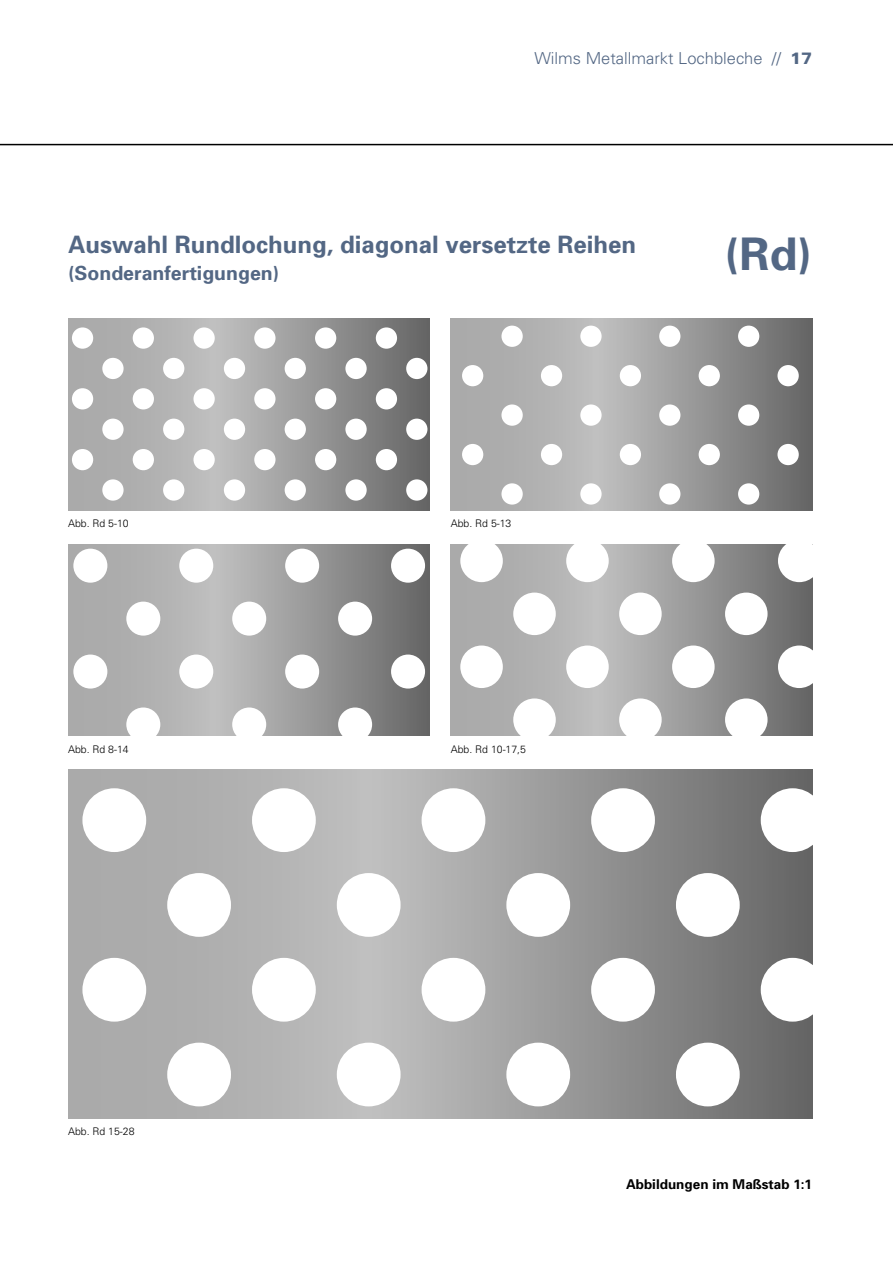
<style>
.page{position:relative;width:893px;height:1263px;background:#fff}
.page>*{position:absolute;margin:0;border:0;box-sizing:border-box;transform-origin:0 0}
.t1{font:700 45px "Univers";color:#536784}
.t2{font:700 24px "Univers";color:#536784}
.t3{font:700 19.5px "Univers";color:#536784}
.t4{font:300 16.5px "Univers";color:#536784}
.t5{font:700 13.5px "Univers";color:#000}
.t6{font:300 10.5px "Univers";color:#000}
.s1{font-weight:900}
</style>
<div class="page">
<svg style="left:68px;top:319px;width:361px;height:191px;background:#a0a0a0"></svg>
<svg style="left:68px;top:544px;width:361px;height:192px;background:#a0a0a0"></svg>
<svg style="left:451px;top:319px;width:361px;height:191px;background:#9f9f9f"></svg>
<svg style="left:451px;top:544px;width:361px;height:192px;background:#a0a0a0"></svg>
<hr style="left:0;top:144px;width:893px;height:1px;background:#000">
<svg style="left:68px;top:770px;width:744px;height:348px;background:#a0a0a0"></svg>
<div style="left:72px;top:327px;width:21px;height:22px;background:#fff;border-radius:50%"></div>
<div style="left:133px;top:327px;width:21px;height:22px;background:#fff;border-radius:50%"></div>
<div style="left:193px;top:327px;width:22px;height:22px;background:#fff;border-radius:50%"></div>
<div style="left:254px;top:327px;width:21px;height:22px;background:#fff;border-radius:50%"></div>
<div style="left:315px;top:327px;width:21px;height:22px;background:#fff;border-radius:50%"></div>
<div style="left:376px;top:327px;width:21px;height:22px;background:#fff;border-radius:50%"></div>
<div style="left:102px;top:358px;width:22px;height:21px;background:#fff;border-radius:50%"></div>
<div style="left:163px;top:358px;width:21px;height:21px;background:#fff;border-radius:50%"></div>
<div style="left:224px;top:358px;width:21px;height:21px;background:#fff;border-radius:50%"></div>
<div style="left:285px;top:358px;width:21px;height:21px;background:#fff;border-radius:50%"></div>
<div style="left:345px;top:358px;width:22px;height:21px;background:#fff;border-radius:50%"></div>
<div style="left:406px;top:358px;width:21px;height:21px;background:#fff;border-radius:50%"></div>
<div style="left:72px;top:388px;width:21px;height:21px;background:#fff;border-radius:50%"></div>
<div style="left:133px;top:388px;width:21px;height:21px;background:#fff;border-radius:50%"></div>
<div style="left:193px;top:388px;width:22px;height:21px;background:#fff;border-radius:50%"></div>
<div style="left:254px;top:388px;width:21px;height:21px;background:#fff;border-radius:50%"></div>
<div style="left:315px;top:388px;width:21px;height:21px;background:#fff;border-radius:50%"></div>
<div style="left:376px;top:388px;width:21px;height:21px;background:#fff;border-radius:50%"></div>
<div style="left:102px;top:419px;width:22px;height:21px;background:#fff;border-radius:50%"></div>
<div style="left:163px;top:419px;width:21px;height:21px;background:#fff;border-radius:50%"></div>
<div style="left:224px;top:419px;width:21px;height:21px;background:#fff;border-radius:50%"></div>
<div style="left:285px;top:419px;width:21px;height:21px;background:#fff;border-radius:50%"></div>
<div style="left:345px;top:419px;width:22px;height:21px;background:#fff;border-radius:50%"></div>
<div style="left:406px;top:419px;width:21px;height:21px;background:#fff;border-radius:50%"></div>
<div style="left:72px;top:449px;width:21px;height:21px;background:#fff;border-radius:50%"></div>
<div style="left:133px;top:449px;width:21px;height:21px;background:#fff;border-radius:50%"></div>
<div style="left:193px;top:449px;width:22px;height:21px;background:#fff;border-radius:50%"></div>
<div style="left:254px;top:449px;width:21px;height:21px;background:#fff;border-radius:50%"></div>
<div style="left:315px;top:449px;width:21px;height:21px;background:#fff;border-radius:50%"></div>
<div style="left:376px;top:449px;width:21px;height:21px;background:#fff;border-radius:50%"></div>
<div style="left:102px;top:479px;width:22px;height:22px;background:#fff;border-radius:50%"></div>
<div style="left:163px;top:479px;width:21px;height:22px;background:#fff;border-radius:50%"></div>
<div style="left:224px;top:479px;width:21px;height:22px;background:#fff;border-radius:50%"></div>
<div style="left:285px;top:479px;width:21px;height:22px;background:#fff;border-radius:50%"></div>
<div style="left:345px;top:479px;width:22px;height:22px;background:#fff;border-radius:50%"></div>
<div style="left:406px;top:479px;width:21px;height:22px;background:#fff;border-radius:50%"></div>
<div style="left:501px;top:326px;width:22px;height:21px;background:#fff;border-radius:50%"></div>
<div style="left:580px;top:326px;width:22px;height:21px;background:#fff;border-radius:50%"></div>
<div style="left:659px;top:326px;width:21px;height:21px;background:#fff;border-radius:50%"></div>
<div style="left:738px;top:326px;width:21px;height:21px;background:#fff;border-radius:50%"></div>
<div style="left:462px;top:365px;width:21px;height:21px;background:#fff;border-radius:50%"></div>
<div style="left:541px;top:365px;width:21px;height:21px;background:#fff;border-radius:50%"></div>
<div style="left:620px;top:365px;width:21px;height:21px;background:#fff;border-radius:50%"></div>
<div style="left:699px;top:365px;width:21px;height:21px;background:#fff;border-radius:50%"></div>
<div style="left:777px;top:365px;width:22px;height:21px;background:#fff;border-radius:50%"></div>
<div style="left:501px;top:404px;width:22px;height:22px;background:#fff;border-radius:50%"></div>
<div style="left:580px;top:404px;width:22px;height:22px;background:#fff;border-radius:50%"></div>
<div style="left:659px;top:404px;width:21px;height:22px;background:#fff;border-radius:50%"></div>
<div style="left:738px;top:404px;width:21px;height:22px;background:#fff;border-radius:50%"></div>
<div style="left:462px;top:444px;width:21px;height:21px;background:#fff;border-radius:50%"></div>
<div style="left:541px;top:444px;width:21px;height:21px;background:#fff;border-radius:50%"></div>
<div style="left:620px;top:444px;width:21px;height:21px;background:#fff;border-radius:50%"></div>
<div style="left:699px;top:444px;width:21px;height:21px;background:#fff;border-radius:50%"></div>
<div style="left:777px;top:444px;width:22px;height:21px;background:#fff;border-radius:50%"></div>
<div style="left:501px;top:483px;width:22px;height:22px;background:#fff;border-radius:50%"></div>
<div style="left:580px;top:483px;width:22px;height:22px;background:#fff;border-radius:50%"></div>
<div style="left:659px;top:483px;width:21px;height:22px;background:#fff;border-radius:50%"></div>
<div style="left:738px;top:483px;width:21px;height:22px;background:#fff;border-radius:50%"></div>
<div style="left:73px;top:549px;width:34px;height:34px;background:#fff;border-radius:50%"></div>
<div style="left:179px;top:549px;width:34px;height:34px;background:#fff;border-radius:50%"></div>
<div style="left:285px;top:549px;width:34px;height:34px;background:#fff;border-radius:50%"></div>
<div style="left:391px;top:549px;width:34px;height:34px;background:#fff;border-radius:50%"></div>
<div style="left:126px;top:602px;width:34px;height:34px;background:#fff;border-radius:50%"></div>
<div style="left:232px;top:602px;width:34px;height:34px;background:#fff;border-radius:50%"></div>
<div style="left:338px;top:602px;width:34px;height:34px;background:#fff;border-radius:50%"></div>
<div style="left:73px;top:654px;width:34px;height:34px;background:#fff;border-radius:50%"></div>
<div style="left:179px;top:654px;width:34px;height:34px;background:#fff;border-radius:50%"></div>
<div style="left:285px;top:654px;width:34px;height:34px;background:#fff;border-radius:50%"></div>
<div style="left:391px;top:654px;width:34px;height:34px;background:#fff;border-radius:50%"></div>
<div style="left:126px;top:707px;width:34px;height:34px;background:#fff;border-radius:50%"></div>
<div style="left:232px;top:707px;width:34px;height:34px;background:#fff;border-radius:50%"></div>
<div style="left:338px;top:707px;width:34px;height:34px;background:#fff;border-radius:50%"></div>
<div style="left:460px;top:540px;width:43px;height:42px;background:#fff;border-radius:50%"></div>
<div style="left:566px;top:540px;width:43px;height:42px;background:#fff;border-radius:50%"></div>
<div style="left:672px;top:540px;width:43px;height:42px;background:#fff;border-radius:50%"></div>
<div style="left:778px;top:540px;width:42px;height:42px;background:#fff;border-radius:50%"></div>
<div style="left:513px;top:593px;width:43px;height:42px;background:#fff;border-radius:50%"></div>
<div style="left:619px;top:593px;width:43px;height:42px;background:#fff;border-radius:50%"></div>
<div style="left:725px;top:593px;width:43px;height:42px;background:#fff;border-radius:50%"></div>
<div style="left:460px;top:645px;width:43px;height:43px;background:#fff;border-radius:50%"></div>
<div style="left:566px;top:645px;width:43px;height:43px;background:#fff;border-radius:50%"></div>
<div style="left:672px;top:645px;width:43px;height:43px;background:#fff;border-radius:50%"></div>
<div style="left:778px;top:645px;width:42px;height:43px;background:#fff;border-radius:50%"></div>
<div style="left:513px;top:698px;width:43px;height:43px;background:#fff;border-radius:50%"></div>
<div style="left:619px;top:698px;width:43px;height:43px;background:#fff;border-radius:50%"></div>
<div style="left:725px;top:698px;width:43px;height:43px;background:#fff;border-radius:50%"></div>
<div style="left:82px;top:788px;width:64px;height:64px;background:#fff;border-radius:50%"></div>
<div style="left:252px;top:788px;width:64px;height:64px;background:#fff;border-radius:50%"></div>
<div style="left:422px;top:788px;width:63px;height:64px;background:#fff;border-radius:50%"></div>
<div style="left:591px;top:788px;width:64px;height:64px;background:#fff;border-radius:50%"></div>
<div style="left:761px;top:788px;width:63px;height:64px;background:#fff;border-radius:50%"></div>
<div style="left:167px;top:873px;width:64px;height:64px;background:#fff;border-radius:50%"></div>
<div style="left:337px;top:873px;width:64px;height:64px;background:#fff;border-radius:50%"></div>
<div style="left:506px;top:873px;width:64px;height:64px;background:#fff;border-radius:50%"></div>
<div style="left:676px;top:873px;width:64px;height:64px;background:#fff;border-radius:50%"></div>
<div style="left:82px;top:958px;width:64px;height:64px;background:#fff;border-radius:50%"></div>
<div style="left:252px;top:958px;width:64px;height:64px;background:#fff;border-radius:50%"></div>
<div style="left:422px;top:958px;width:63px;height:64px;background:#fff;border-radius:50%"></div>
<div style="left:591px;top:958px;width:64px;height:64px;background:#fff;border-radius:50%"></div>
<div style="left:761px;top:958px;width:63px;height:64px;background:#fff;border-radius:50%"></div>
<div style="left:167px;top:1043px;width:64px;height:63px;background:#fff;border-radius:50%"></div>
<div style="left:337px;top:1043px;width:64px;height:63px;background:#fff;border-radius:50%"></div>
<div style="left:506px;top:1043px;width:64px;height:63px;background:#fff;border-radius:50%"></div>
<div style="left:676px;top:1043px;width:64px;height:63px;background:#fff;border-radius:50%"></div>
<h3 class="t4" style="left:534px;top:48px;width:279px">Wilms Metallmarkt Lochbleche // <span class="s1">17</span></h3>
<h2 class="t2" style="left:68px;top:230px;width:570px">Auswahl Rundlochung, diagonal versetzte Reihen</h2>
<h3 class="t3" style="left:68px;top:261px;width:213px">(Sonderanfertigungen)</h3>
<h1 class="t1" style="left:725px;top:226px;width:89px">(Rd)</h1>
<p class="t6" style="left:68px;top:517px;width:62px">Abb. Rd 5-10</p>
<p class="t6" style="left:451px;top:517px;width:62px">Abb. Rd 5-13</p>
<p class="t6" style="left:68px;top:742px;width:62px">Abb. Rd 8-14</p>
<p class="t6" style="left:451px;top:742px;width:77px">Abb. Rd 10-17,5</p>
<p class="t6" style="left:68px;top:1125px;width:68px">Abb. Rd 15-28</p>
<p class="t5" style="left:626px;top:1176px;width:188px">Abbildungen im Maßstab 1:1</p>
</div>
